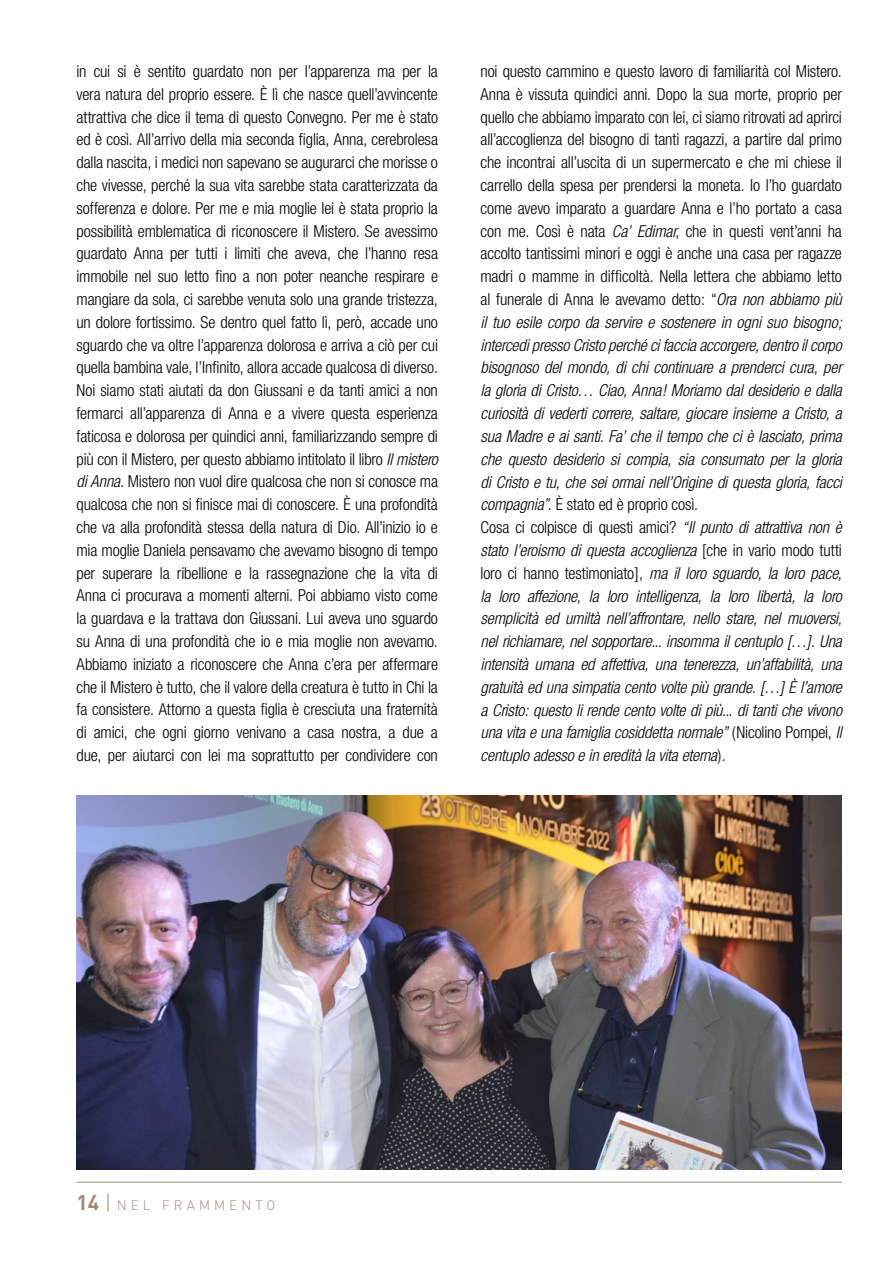
<style>
.page{position:relative;width:893px;height:1263px;background:#fff}
.page>*{position:absolute;margin:0;border:0;box-sizing:border-box;transform-origin:0 0}
.t1{font:300 condensed 16.5px/22.8px "Helvetica Neue";letter-spacing:-.01em;color:#000;text-align:justify}
.t2{font:italic 300 condensed 16.5px/22.8px "Helvetica Neue";letter-spacing:-.01em;color:#000}
.t3{font:300 13.5px "DIN";letter-spacing:.3em;color:#a48a7a}
.s1{font-style:italic}
.s2{font-style:normal}
.s3{font-family:"DIN Bold";font-weight:400;font-size:21px}
.s4{font-size:21px}
</style>
<div class="page">
<hr style="left:77px;top:1182px;width:765px;height:1px;background:#a48a7a">
<img style="left:77px;top:795px;width:765px;height:374px">
<p class="t1" style="left:77px;top:60px;width:363px">in cui si è sentito guardato non per l’apparenza ma per la vera natura del proprio essere. È lì che nasce quell’avvincente attrattiva che dice il tema di questo Convegno. Per me è stato ed è così. All’arrivo della mia seconda figlia, Anna, cerebrolesa dalla nascita, i medici non sapevano se augurarci che morisse o che vivesse, perché la sua vita sarebbe stata caratterizzata da sofferenza e dolore. Per me e mia moglie lei è stata proprio la possibilità emblematica di riconoscere il Mistero. Se avessimo guardato Anna per tutti i limiti che aveva, che l’hanno resa immobile nel suo letto fino a non poter neanche respirare e mangiare da sola, ci sarebbe venuta solo una grande tristezza, un dolore fortissimo. Se dentro quel fatto lì, però, accade uno sguardo che va oltre l’apparenza dolorosa e arriva a ciò per cui quella bambina vale, l’Infinito, allora accade qualcosa di diverso.<br>Noi siamo stati aiutati da don Giussani e da tanti amici a non fermarci all’apparenza di Anna e a vivere questa esperienza faticosa e dolorosa per quindici anni, familiarizzando sempre di più con il Mistero, per questo abbiamo intitolato il libro <span class="s1">Il mistero di Anna.</span> Mistero non vuol dire qualcosa che non si conosce ma qualcosa che non si finisce mai di conoscere. È una profondità che va alla profondità stessa della natura di Dio. All’inizio io e mia moglie Daniela pensavamo che avevamo bisogno di tempo per superare la ribellione e la rassegnazione che la vita di Anna ci procurava a momenti alterni. Poi abbiamo visto come la guardava e la trattava don Giussani. Lui aveva uno sguardo su Anna di una profondità che io e mia moglie non avevamo.<br>Abbiamo iniziato a riconoscere che Anna c’era per affermare che il Mistero è tutto, che il valore della creatura è tutto in Chi la fa consistere. Attorno a questa figlia è cresciuta una fraternità di amici, che ogni giorno venivano a casa nostra, a due a due, per aiutarci con lei ma soprattutto per condividere con</p>
<p class="t2" style="left:480px;top:60px;width:363px"><span class="s2">noi questo cammino e questo lavoro di familiarità col Mistero.<br>Anna è vissuta quindici anni. Dopo la sua morte, proprio per quello che abbiamo imparato con lei, ci siamo ritrovati ad aprirci all’accoglienza del bisogno di tanti ragazzi, a partire dal primo che incontrai all’uscita di un supermercato e che mi chiese il carrello della spesa per prendersi la moneta. Io l’ho guardato come avevo imparato a guardare Anna e l’ho portato a casa con me. Così è nata</span> Ca’ Edimar<span class="s2">, che in questi vent’anni ha accolto tantissimi minori e oggi è anche una casa per ragazze madri o mamme in difficoltà. Nella lettera che abbiamo letto al funerale di Anna le avevamo detto: “</span>Ora non abbiamo più il tuo esile corpo da servire e sostenere in ogni suo bisogno; intercedi presso Cristo perché ci faccia accorgere, dentro il corpo bisognoso del mondo, di chi continuare a prenderci cura, per la gloria di Cristo… Ciao, Anna! Moriamo dal desiderio e dalla curiosità di vederti correre, saltare, giocare insieme a Cristo, a sua Madre e ai santi. Fa’ che il tempo che ci è lasciato, prima che questo desiderio si compia, sia consumato per la gloria di Cristo e tu, che sei ormai nell’Origine di questa gloria, facci compagnia”<span class="s2">. È stato ed è proprio così.<br>Cosa ci colpisce di questi amici?</span> “Il punto di attrattiva non è stato l’eroismo di questa accoglienza <span class="s2">[che in vario modo tutti loro ci hanno testimoniato],</span> ma il loro sguardo, la loro pace, la loro affezione, la loro intelligenza, la loro libertà, la loro semplicità ed umiltà nell’affrontare, nello stare, nel muoversi, nel richiamare, nel sopportare... insomma il centuplo […]. Una intensità umana ed affettiva, una tenerezza, un’affabilità, una gratuità ed una simpatia cento volte più grande. […] È l’amore a Cristo: questo li rende cento volte di più... di tanti che vivono una vita e una famiglia cosiddetta normale” <span class="s2">(Nicolino Pompei,</span> Il centuplo adesso e in eredità la vita eterna<span class="s2">)</span>.</p>
<p class="t3" style="left:77px;top:1196px;width:200px"><span class="s3">14</span> <span class="s4">|</span> NEL FRAMMENTO</p>
</div>
